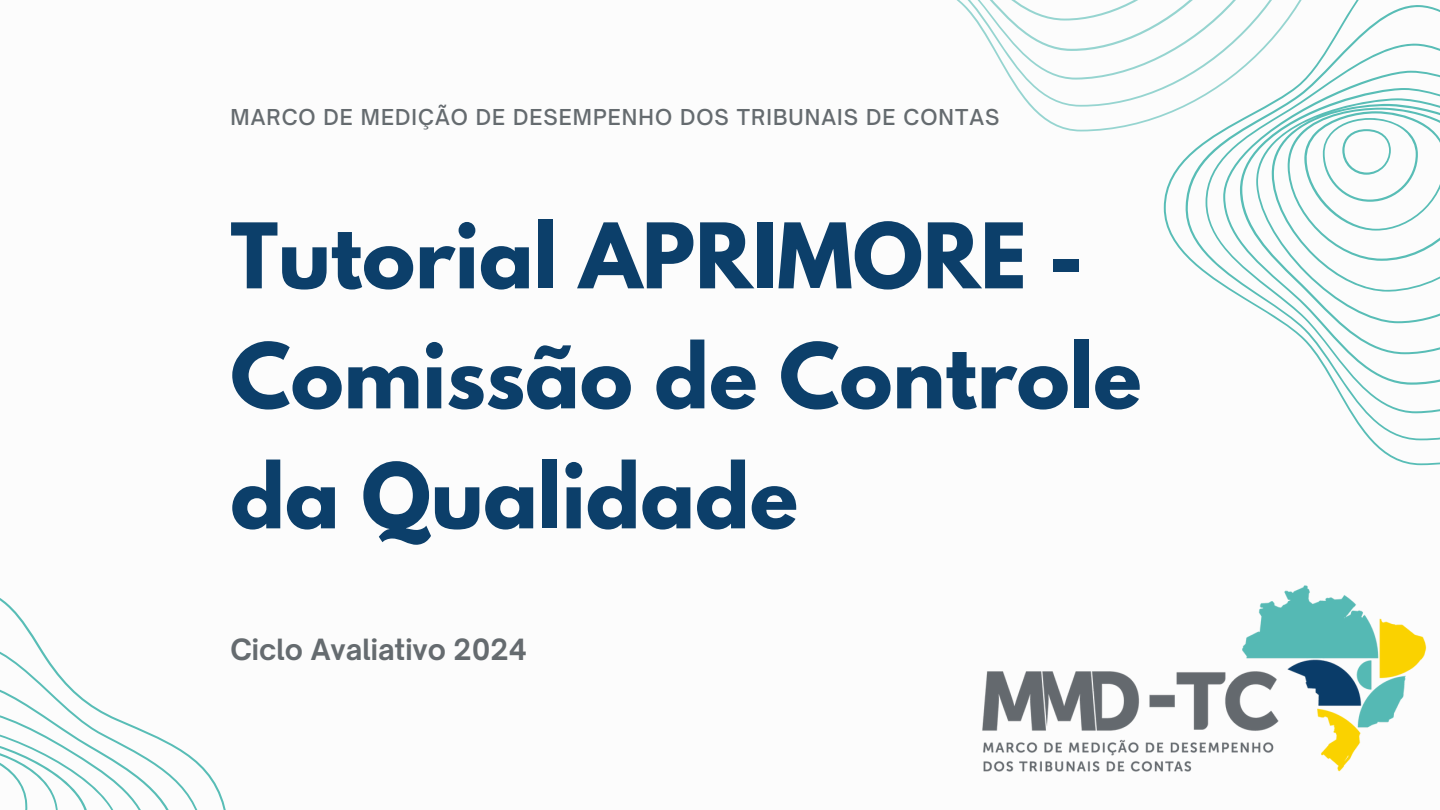
<style>
.page{position:relative;width:1440px;height:810px;background:#fff}
.page>*{position:absolute;margin:0;border:0;box-sizing:border-box;transform-origin:0 0}
.t1{font:700 80px/120px "League Spartan";color:#0c3f6a}
.t2{font:700 28px "Open Sauce One";color:#656b6f}
.t3{font:500 21px "Open Sauce One";letter-spacing:.05em;color:#656b6f}
</style>
<div class="page">
<svg style="left:0;top:598px;width:226px;height:212px"></svg>
<svg style="left:0;top:641px;width:207px;height:169px"></svg>
<svg style="left:1164px;top:0;width:276px;height:465px"></svg>
<svg style="left:1184px;top:4px;width:256px;height:436px"></svg>
<svg style="left:1205px;top:43px;width:235px;height:370px"></svg>
<svg style="left:1223px;top:71px;width:217px;height:314px"></svg>
<svg style="left:1240px;top:88px;width:200px;height:266px"></svg>
<svg style="left:1256px;top:98px;width:184px;height:225px"></svg>
<svg style="left:1031px;top:0;width:308px;height:131px"></svg>
<svg style="left:1011px;top:0;width:305px;height:107px"></svg>
<svg style="left:956px;top:0;width:335px;height:80px"></svg>
<img style="left:982px;top:585px;width:445px;height:187px">
<h1 class="t3" style="left:230px;top:104px;width:771px">MARCO DE MEDIÇÃO DE DESEMPENHO DOS TRIBUNAIS DE CONTAS</h1>
<p class="t1" style="left:230px;top:206px;width:913px">Tutorial APRIMORE -<br>Comissão de Controle da Qualidade</p>
<p class="t2" style="left:230px;top:632px;width:298px">Ciclo Avaliativo 2024</p>
</div>
